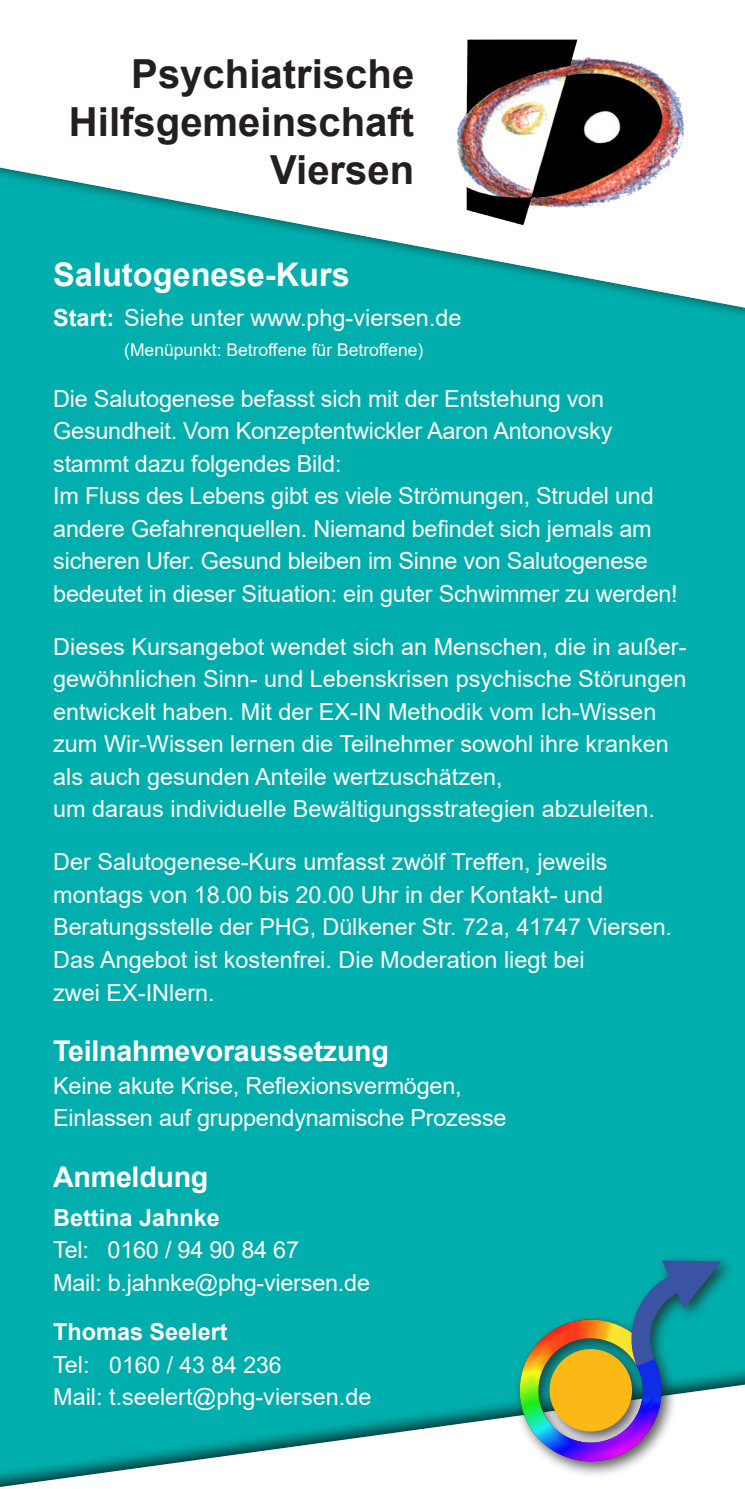
<style>
.page{position:relative;width:745px;height:1489px;background:#fff}
.page>*{position:absolute;margin:0;border:0;box-sizing:border-box;transform-origin:0 0}
.t1{font:700 40px "Arial";color:#231f20}
.t2{font:700 32.5px "Arial";color:#fff}
.t3{font:700 28.5px "Arial";letter-spacing:-.01em;color:#fff}
.t4{font:23.5px/32.5px "Arial";color:#fff}
.t5{font:700 23.5px "Arial";color:#fff}
.t6{font:23px "Arial";color:#fff}
.t7{font:17.5px "Arial";color:#fff}
.s1{font-weight:700}
.s2{font-size:23.5px}
</style>
<div class="page">
<div style="left:0;top:165px;width:744px;height:1323px;background:#231f20;opacity:.75"></div>
<img style="left:453px;top:39px;width:232px;height:188px">
<div style="left:513px;top:1253px;width:223px;height:224px;background:#231f20;opacity:.75"></div>
<svg style="left:517px;top:1260px;width:203px;height:203px;background:#689f96"></svg>
<p class="t1" style="left:131px;top:45px;width:284px">Psychiatrische</p>
<p class="t1" style="left:69px;top:93px;width:346px">Hilfsgemeinschaft</p>
<p class="t1" style="left:270px;top:142px;width:145px">Viersen</p>
<p class="t2" style="left:53px;top:252px;width:298px">Salutogenese-Kurs</p>
<p class="t4" style="left:53px;top:301px;width:409px"><span class="s1">Start:</span> Siehe unter www.phg-viersen.de</p>
<p class="t7" style="left:124px;top:338px;width:300px">(Menüpunkt: Betroffene für Betroffene)</p>
<p class="t4" style="left:53px;top:382px;width:552px">Die Salutogenese befasst sich mit der Entstehung von</p>
<p class="t4" style="left:53px;top:414px;width:560px">Gesundheit. Vom Konzeptentwickler Aaron Antonovsky stammt dazu folgendes Bild:</p>
<p class="t4" style="left:53px;top:479px;width:625px">Im Fluss des Lebens gibt es viele Strömungen, Strudel und andere Gefahrenquellen. Niemand befindet sich jemals am sicheren Ufer. Gesund bleiben im Sinne von Salutogenese bedeutet in dieser Situation: ein guter Schwimmer zu werden!</p>
<p class="t4" style="left:53px;top:630px;width:634px">Dieses Kursangebot wendet sich an Menschen, die in außer&shy;gewöhnlichen Sinn- und Lebenskrisen psychische Störungen entwickelt haben. Mit der EX-IN Methodik vom Ich-Wissen zum Wir-Wissen lernen die Teilnehmer sowohl ihre kranken als auch gesunden Anteile wertzuschätzen,</p>
<p class="t4" style="left:53px;top:792px;width:603px">um daraus individuelle Bewältigungsstrategien abzuleiten.</p>
<p class="t4" style="left:53px;top:845px;width:555px">Der Salutogenese-Kurs umfasst zwölf Treffen, jeweils</p>
<p class="t4" style="left:53px;top:878px;width:551px">montags von 18.00 bis 20.00 Uhr in der Kontakt- und</p>
<p class="t4" style="left:53px;top:910px;width:620px">Beratungsstelle der PHG, Dülkener Str. 72a, 41747 Viersen.</p>
<p class="t4" style="left:53px;top:943px;width:532px">Das Angebot ist kostenfrei. Die Moderation liegt bei</p>
<p class="t4" style="left:53px;top:975px;width:163px">zwei EX-INlern.</p>
<p class="t3" style="left:53px;top:1030px;width:337px">Teilnahmevoraussetzung</p>
<p class="t4" style="left:53px;top:1068px;width:409px">Keine akute Krise, Reflexionsvermögen,</p>
<p class="t4" style="left:53px;top:1101px;width:454px">Einlassen auf gruppendynamische Prozesse</p>
<p class="t3" style="left:53px;top:1156px;width:157px">Anmeldung</p>
<p class="t4" style="left:53px;top:1200px;width:247px"><span class="s1">Bettina Jahnke<br></span>Tel: 0160 / 94 90 84 67</p>
<p class="t4" style="left:53px;top:1265px;width:318px">Mail: b.jahnke@phg-viersen.de</p>
<p class="t5" style="left:53px;top:1315px;width:176px">Thomas Seelert</p>
<p class="t6" style="left:53px;top:1348px;width:230px"><span class="s2">Tel:</span> 0160 / 43 84 236</p>
<p class="t4" style="left:53px;top:1380px;width:319px">Mail: t.seelert@phg-viersen.de</p>
</div>
